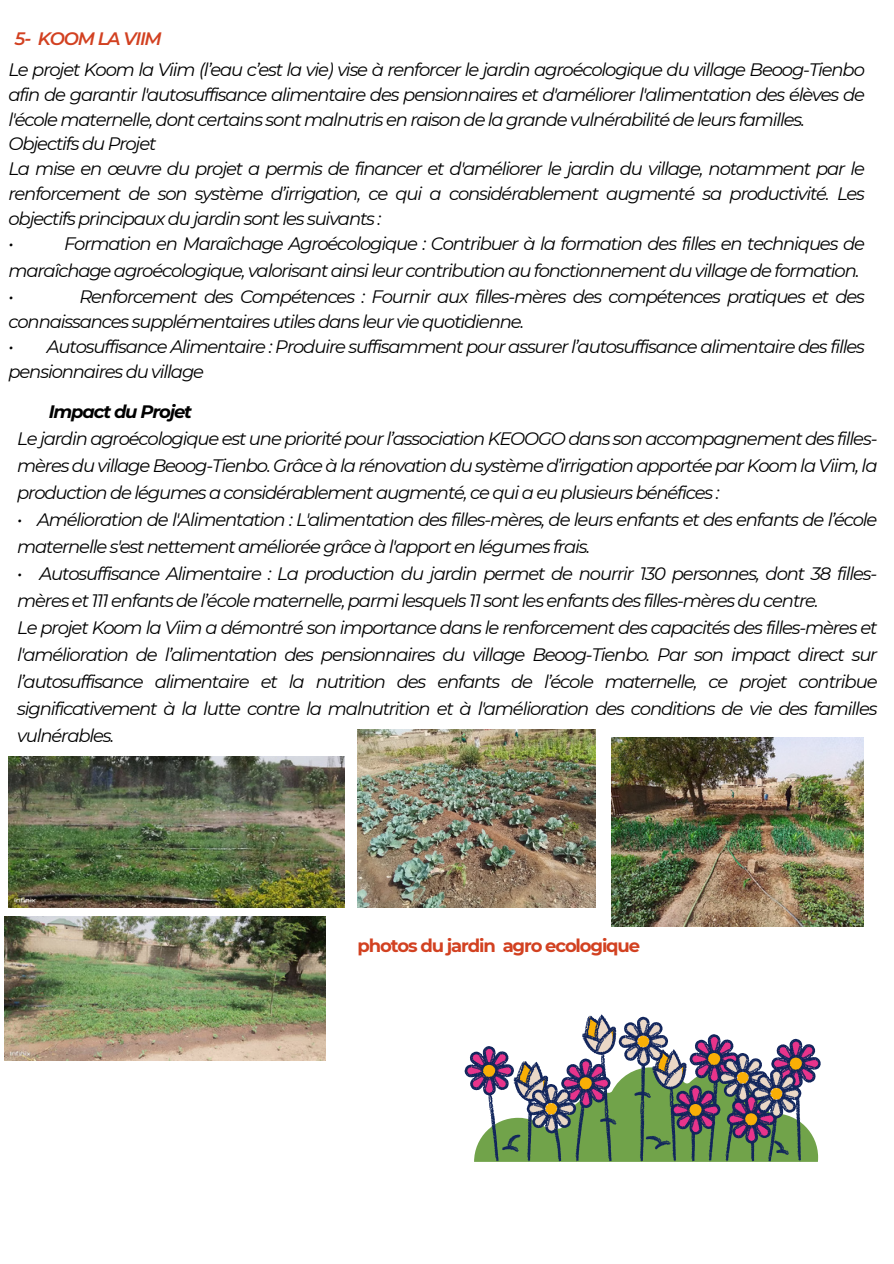
<style>
.page{position:relative;width:894px;height:1264px;background:#fff}
.page>*{position:absolute;margin:0;border:0;box-sizing:border-box;transform-origin:0 0}
.t1{font:italic 18px/27px "Montserrat";letter-spacing:-.065em;color:#000}
.t2{font:700 18px "Montserrat";letter-spacing:-.065em;color:#d24121}
.t3{font:italic 700 18px "Montserrat";letter-spacing:-.065em;color:#000}
.t4{font:italic 600 18px "Montserrat";letter-spacing:-.065em;color:#d24121}
</style>
<div class="page">
<img style="left:9px;top:757px;width:335px;height:150px">
<img style="left:5px;top:916px;width:320px;height:144px">
<img style="left:611px;top:737px;width:252px;height:189px">
<img style="left:357px;top:729px;width:238px;height:178px">
<svg style="left:464px;top:1014px;width:356px;height:147px"></svg>
<p class="t4" style="left:15px;top:28px;width:148px">5- KOOM LA VIIM</p>
<p class="t1" style="left:9px;top:57px;width:857px;line-height:24.8px;text-align:justify">Le projet Koom la Viim (l’eau c’est la vie) vise à renforcer le jardin agroécologique du village Beoog-Tienbo afin de garantir l'autosuffisance alimentaire des pensionnaires et d'améliorer l'alimentation des élèves de l'école maternelle, dont certains sont malnutris en raison de la grande vulnérabilité de leurs familles.</p>
<p class="t1" style="left:9px;top:130px;width:149px">Objectifs du Projet</p>
<p class="t1" style="left:9px;top:156px;width:857px;line-height:24.8px;text-align:justify">La mise en œuvre du projet a permis de financer et d'améliorer le jardin du village, notamment par le renforcement de son système d’irrigation, ce qui a considérablement augmenté sa productivité. Les objectifs principaux dujardin sont les suivants :</p>
<p class="t1" style="left:9px;top:230px;width:7px">•</p>
<p class="t1" style="left:9px;top:230px;width:857px;text-indent:55px">Formation en Maraîchage Agroécologique : Contribuer à la formation des filles en techniques de maraîchage agroécologique, valorisant ainsi leur contribution au fonctionnement du village de formation.</p>
<p class="t1" style="left:9px;top:283px;width:7px">•</p>
<p class="t1" style="left:9px;top:284px;width:857px;line-height:24.8px;text-indent:71px">Renforcement des Compétences : Fournir aux filles-mères des compétences pratiques et des connaissances supplémentaires utiles dans leur vie quotidienne.</p>
<p class="t1" style="left:9px;top:334px;width:857px;line-height:24.8px">• Autosuffisance Alimentaire : Produire suffisamment pour assurer l’autosuffisance alimentaire des filles pensionnaires du village</p>
<p class="t3" style="left:49px;top:400px;width:145px">Impact du Projet</p>
<p class="t1" style="left:17px;top:425px;width:861px;text-align:justify">Lejardin agroécologique est une priorité pour l’association KEOOGO dans son accompagnement des filles&shy;mères du village Beoog-Tienbo. Grâce à la rénovation du système d’irrigation apportée par Koom la Viim, la production de légumes a considérablement augmenté, ce qui a eu plusieurs bénéfices :</p>
<p class="t1" style="left:17px;top:506px;width:861px">• Amélioration de l'Alimentation : L'alimentation des filles-mères, de leurs enfants et des enfants de l’école maternelle s'est nettement améliorée grâce à l'apport en légumes frais.</p>
<p class="t1" style="left:17px;top:560px;width:861px">• Autosuffisance Alimentaire : La production du jardin permet de nourrir 130 personnes, dont 38 filles&shy;mères et 111 enfants de l’école maternelle, parmi lesquels 11 sont les enfants des filles-mères du centre.</p>
<p class="t1" style="left:17px;top:614px;width:861px;text-align:justify">Le projet Koom la Viim a démontré son importance dans le renforcement des capacités des filles-mères et l'amélioration de l’alimentation des pensionnaires du village Beoog-Tienbo. Par son impact direct sur l’autosuffisance alimentaire et la nutrition des enfants de l’école maternelle, ce projet contribue significativement à la lutte contre la malnutrition et à l'amélioration des conditions de vie des familles vulnérables.</p>
<h2 class="t2" style="left:357px;top:934px;width:284px">photos du jardin agro ecologique</h2>
</div>
